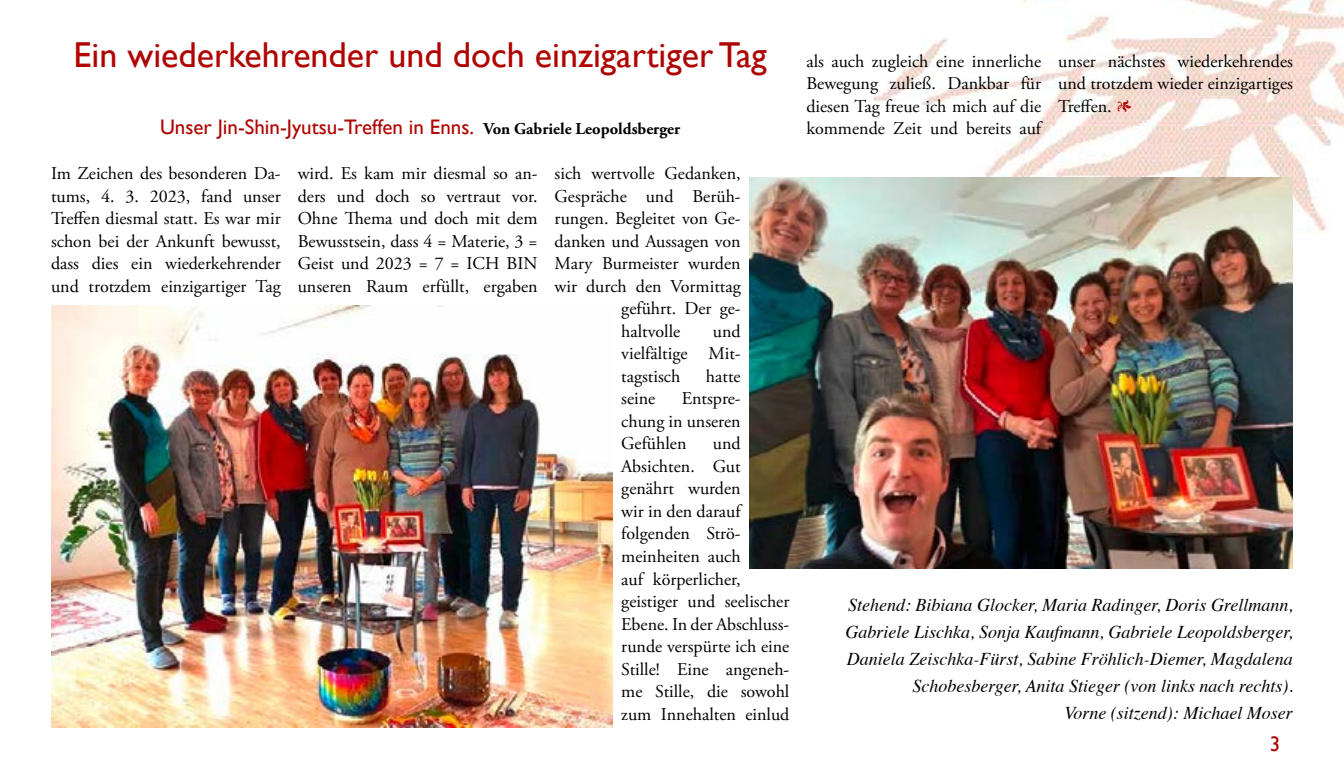
<style>
.page{position:relative;width:1344px;height:766px;background:#fff}
.page>*{position:absolute;margin:0;border:0;box-sizing:border-box;transform-origin:0 0}
.t1{font:36px "Gill Sans";color:#b00402}
.t2{font:21px "Gill Sans";color:#b00402}
.t3{font:18px/22.5px "Adobe Garamond Pro";color:#000;text-align:justify}
.t4{font:italic 18px/27px "Times";color:#000;text-align:right}
.s1{font-family:"Adobe Garamond Pro";font-weight:700;font-size:16.5px;color:#000}
.s2{color:#b00402}
</style>
<div class="page">
<img style="left:874px;top:0;width:470px;height:234px">
<img style="left:51px;top:305px;width:562px;height:422px">
<img style="left:749px;top:177px;width:544px;height:391px">
<h1 class="t1" style="left:74px;top:34px;width:695px">Ein wiederkehrender und doch einzigartiger Tag</h1>
<p class="t2" style="left:160px;top:114px;width:522px">Unser Jin-Shin-Jyutsu-Treffen in Enns. <span class="s1">Von Gabriele Leopoldsberger</span></p>
<p class="t3" style="left:51px;top:163px;width:231px">Im Zeichen des besonderen Da&shy;tums, 4. 3. 2023, fand unser Treffen diesmal statt. Es war mir schon bei der Ankunft bewusst, dass dies ein wiederkehrender und trotzdem einzigartiger Tag</p>
<p class="t3" style="left:298px;top:163px;width:241px">wird. Es kam mir diesmal so an&shy;ders und doch so vertraut vor.<br>Ohne Thema und doch mit dem Bewusstsein, dass 4 = Materie, 3 = Geist und 2023 = 7 = ICH BIN unseren Raum erfüllt, ergaben</p>
<p class="t3" style="left:554px;top:163px;width:188px">sich wertvolle Gedanken,</p>
<p class="t3" style="left:554px;top:185px;width:188px">Gespräche und Berüh-</p>
<p class="t3" style="left:554px;top:208px;width:188px">rungen. Begleitet von Ge-</p>
<p class="t3" style="left:554px;top:230px;width:188px">danken und Aussagen von</p>
<p class="t3" style="left:554px;top:253px;width:188px">Mary Burmeister wurden</p>
<p class="t3" style="left:554px;top:275px;width:188px">wir durch den Vormittag</p>
<p class="t3" style="left:621px;top:298px;width:121px">geführt. Der ge-</p>
<p class="t3" style="left:621px;top:320px;width:60px">haltvolle</p>
<p class="t3" style="left:621px;top:320px;width:121px;text-indent:92px">und vielfältige Mit&shy;tagstisch</p>
<p class="t3" style="left:706px;top:365px;width:36px">hatte</p>
<p class="t3" style="left:621px;top:388px;width:121px;text-indent:60px">Entspre&shy;chung in unseren Gefühlen</p>
<p class="t3" style="left:621px;top:388px;width:36px">seine</p>
<p class="t3" style="left:621px;top:433px;width:170px;text-align:left;text-indent:92px">und<br>Absichten. Gut genährt wurden<br>wir in den darauf folgenden Strö&shy;meinheiten auch<br>auf körperlicher, geistiger und seelischer<br>Ebene. In der Abschluss&shy;runde verspürte ich eine<br>Stille! Eine angeneh&shy;me Stille, die sowohl zum Innehalten einlud</p>
<p class="t3" style="left:806px;top:50px;width:236px">als auch zugleich eine innerliche Bewegung zuließ. Dankbar für diesen Tag freue ich mich auf die kommende Zeit und bereits auf</p>
<p class="t3" style="left:1058px;top:50px;width:236px">unser nächstes wiederkehrendes und trotzdem wieder einzigartiges Treffen. <span class="s2">1</span></p>
<p class="t4" style="left:845px;top:590px;width:449px">Stehend: Bibiana Glocker, Maria Radinger, Doris Grellmann, Gabriele Lischka, Sonja Kaufmann, Gabriele Leopoldsberger, Daniela Zeischka-Fürst, Sabine Fröhlich-Diemer, Magdalena Schobesberger, Anita Stieger (von links nach rechts).<br>Vorne (sitzend): Michael Moser</p>
<p class="t2" style="left:1269px;top:731px;width:12px">3</p>
</div>
